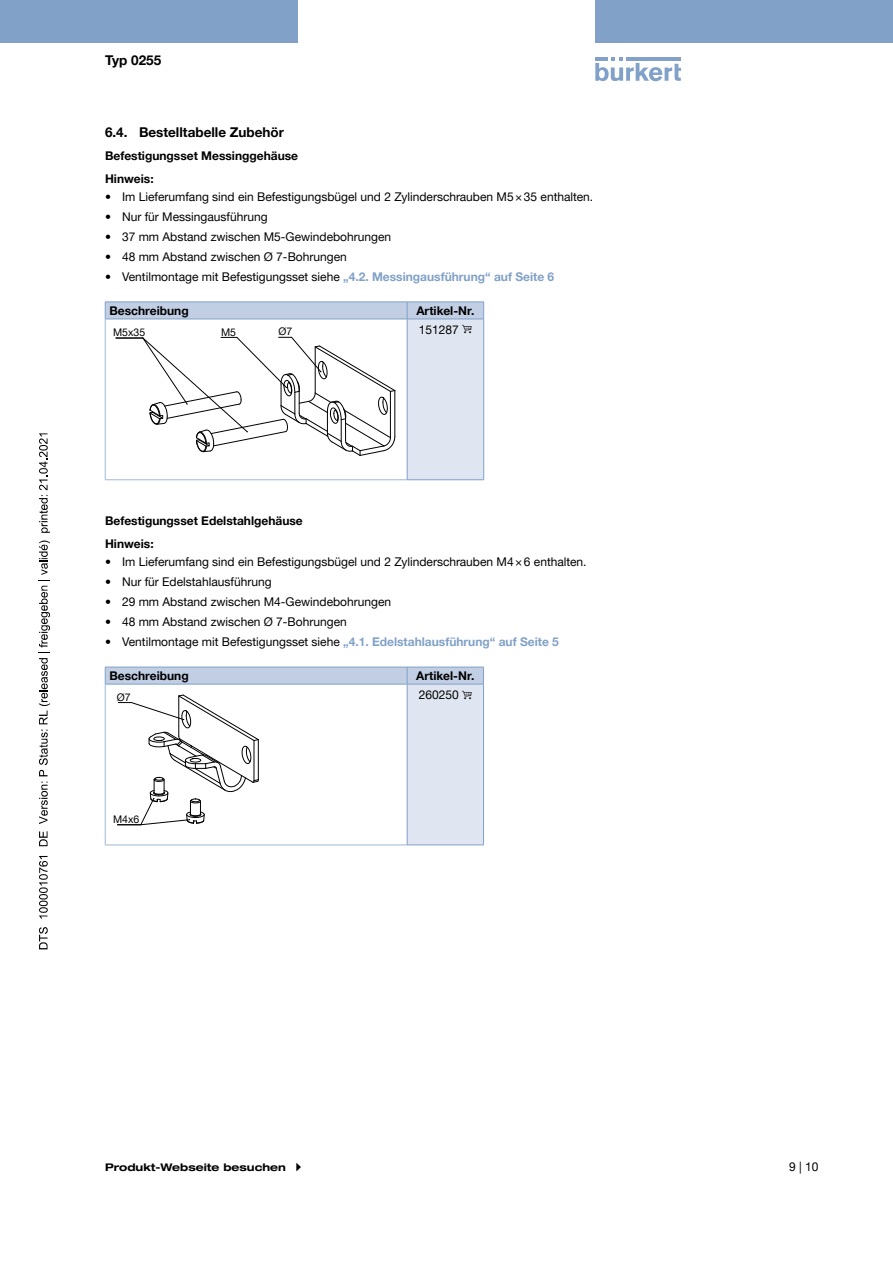
<style>
.page{position:relative;width:893px;height:1263px;background:#fff}
.page>*{position:absolute;margin:0;border:0;box-sizing:border-box;transform-origin:0 0}
.t1{font:700 13.5px "Helvetica Neue LTW1 G";color:#000}
.t2{font:12px "Helvetica Neue LTW1 G";color:#000}
.t3{font:700 12px/23px "Helvetica Neue LTW1 G";color:#000}
.t4{font:700 expanded 10.5px "Helvetica Neue LTW1 G";color:#000}
.t5{font:10.5px "Helvetica Neue LTW1 G";color:#000}
.s1{font-weight:700;color:#81a1c8}
</style>
<div class="page">
<svg style="left:595px;top:57px;width:86px;height:24px"></svg>
<hr style="left:626px;top:57px;width:55px;height:4px;background:#81a1c8">
<div style="left:0;top:0;width:298px;height:42px;background:#81a1c8"></div>
<div style="left:595px;top:0;width:298px;height:42px;background:#81a1c8"></div>
<div style="left:407px;top:319px;width:77px;height:161px;background:#e0e6f1"></div>
<hr style="left:105px;top:479px;width:302px;height:1px;background:#a1b7d6">
<hr style="left:407px;top:479px;width:77px;height:1px;background:#81a1c8">
<svg style="left:105px;top:302px;width:379px;height:17px;background:#bdcbe1"></svg>
<hr style="left:407px;top:319px;width:77px;height:1px;background:#81a1c8">
<hr style="left:407px;top:319px;width:1px;height:161px;background:#81a1c8">
<hr style="left:483px;top:319px;width:1px;height:161px;background:#81a1c8">
<hr style="left:105px;top:319px;width:302px;height:1px;background:#81a1c8">
<hr style="left:105px;top:319px;width:1px;height:161px;background:#a1b7d6">
<svg style="left:116px;top:336px;width:280px;height:120px"></svg>
<div style="left:407px;top:684px;width:76px;height:161px;background:#e0e6f1"></div>
<hr style="left:105px;top:845px;width:302px;height:1px;background:#a1b7d6">
<hr style="left:407px;top:845px;width:77px;height:1px;background:#81a1c8">
<svg style="left:105px;top:667px;width:379px;height:17px;background:#bdcbe1"></svg>
<hr style="left:407px;top:684px;width:77px;height:1px;background:#81a1c8">
<hr style="left:407px;top:684px;width:1px;height:161px;background:#81a1c8">
<hr style="left:483px;top:684px;width:1px;height:161px;background:#81a1c8">
<hr style="left:105px;top:684px;width:302px;height:1px;background:#81a1c8">
<hr style="left:105px;top:684px;width:1px;height:161px;background:#a1b7d6">
<svg style="left:117px;top:694px;width:142px;height:132px"></svg>
<svg style="left:39px;top:927px;width:9px;height:22px"></svg>
<svg style="left:39px;top:856px;width:9px;height:62px"></svg>
<svg style="left:39px;top:831px;width:9px;height:15px"></svg>
<svg style="left:39px;top:782px;width:9px;height:42px"></svg>
<svg style="left:39px;top:540px;width:11px;height:236px"></svg>
<svg style="left:39px;top:433px;width:11px;height:100px"></svg>
<p class="t1" style="left:105px;top:52px;width:58px">Typ 0255</p>
<p class="t1" style="left:105px;top:124px;width:180px">6.4. Bestelltabelle Zubehör</p>
<p class="t3" style="left:105px;top:144px;width:195px">Befestigungsset Messinggehäuse<br>Hinweis:</p>
<p class="t2" style="left:105px;top:189px;width:490px">• Im Lieferumfang sind ein Befestigungsbügel und 2 Zylinderschrauben M5×35 enthalten.</p>
<p class="t2" style="left:105px;top:209px;width:164px">• Nur für Messingausführung</p>
<p class="t2" style="left:105px;top:229px;width:288px">• 37 mm Abstand zwischen M5-Gewindebohrungen</p>
<p class="t2" style="left:105px;top:249px;width:243px">• 48 mm Abstand zwischen Ø 7-Bohrungen</p>
<p class="t2" style="left:105px;top:269px;width:451px">• Ventilmontage mit Befestigungsset siehe <span class="s1">„4.2. Messingausführung“ auf Seite 6</span></p>
<p class="t3" style="left:109px;top:299px;width:81px">Beschreibung</p>
<p class="t3" style="left:416px;top:299px;width:60px">Artikel-Nr.</p>
<p class="t5" style="left:113px;top:326px;width:34px">M5x35</p>
<p class="t5" style="left:221px;top:325px;width:16px">M5</p>
<p class="t5" style="left:279px;top:325px;width:15px">Ø7</p>
<p class="t2" style="left:419px;top:322px;width:42px">151287</p>
<p class="t3" style="left:105px;top:509px;width:199px">Befestigungsset Edelstahlgehäuse<br>Hinweis:</p>
<p class="t2" style="left:105px;top:554px;width:483px">• Im Lieferumfang sind ein Befestigungsbügel und 2 Zylinderschrauben M4×6 enthalten.</p>
<p class="t2" style="left:105px;top:574px;width:168px">• Nur für Edelstahlausführung</p>
<p class="t2" style="left:105px;top:594px;width:288px">• 29 mm Abstand zwischen M4-Gewindebohrungen</p>
<p class="t2" style="left:105px;top:614px;width:243px">• 48 mm Abstand zwischen Ø 7-Bohrungen</p>
<p class="t2" style="left:105px;top:634px;width:455px">• Ventilmontage mit Befestigungsset siehe <span class="s1">„4.1. Edelstahlausführung“ auf Seite 5</span></p>
<p class="t3" style="left:109px;top:664px;width:81px">Beschreibung</p>
<p class="t3" style="left:416px;top:664px;width:60px">Artikel-Nr.</p>
<p class="t5" style="left:117px;top:690px;width:15px">Ø7</p>
<p class="t2" style="left:419px;top:687px;width:42px">260250</p>
<p class="t5" style="left:113px;top:813px;width:28px">M4x6</p>
<p class="t4" style="left:105px;top:1161px;width:182px">Produkt-Webseite besuchen</p>
<p class="t2" style="left:789px;top:1159px;width:31px">9 | 10</p>
</div>
